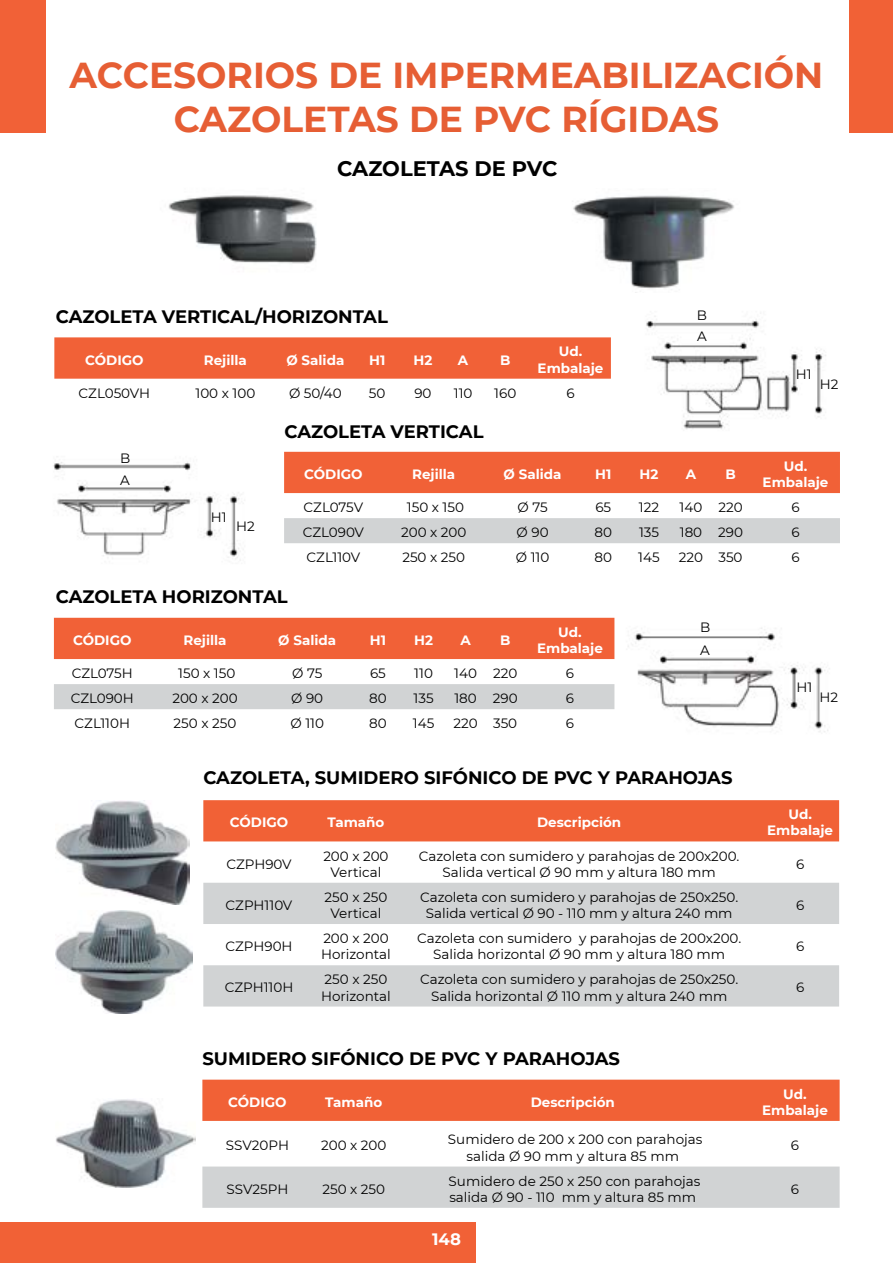
<style>
.page{position:relative;width:893px;height:1263px;background:#fff}
.page>*{position:absolute;margin:0;border:0;box-sizing:border-box;transform-origin:0 0}
.t1{font:700 36px/43.2px "Montserrat";color:#e65e34;text-align:center}
.t2{font:700 21px "Montserrat";color:#000}
.t3{font:700 18px "Montserrat";color:#000}
.t4{font:700 16.5px "Montserrat";color:#fff}
.t5{font:13.5px/16.2px "Montserrat";color:#000;text-align:center}
.t6{font:700 13.5px/16.2px "Montserrat";color:#fff;text-align:center}
</style>
<div class="page">
<div style="left:0;top:0;width:46px;height:133px;background:#f16137"></div>
<div style="left:0;top:1223px;width:475px;height:40px;background:#f16136"></div>
<img style="left:53px;top:462px;width:188px;height:99px">
<img style="left:646px;top:316px;width:180px;height:113px">
<img style="left:628px;top:628px;width:200px;height:104px">
<div style="left:54px;top:337px;width:557px;height:42px;background:#f16137"></div>
<div style="left:284px;top:452px;width:556px;height:41px;background:#f16137"></div>
<div style="left:284px;top:518px;width:556px;height:25px;background:#d1d3d4"></div>
<div style="left:54px;top:618px;width:560px;height:41px;background:#f16137"></div>
<div style="left:54px;top:684px;width:560px;height:25px;background:#d1d3d4"></div>
<div style="left:203px;top:800px;width:636px;height:41px;background:#f16136"></div>
<div style="left:203px;top:883px;width:636px;height:41px;background:#d1d3d4"></div>
<div style="left:203px;top:965px;width:636px;height:41px;background:#d1d3d4"></div>
<div style="left:202px;top:1080px;width:638px;height:41px;background:#f16136"></div>
<div style="left:202px;top:1166px;width:638px;height:42px;background:#d1d3d4"></div>
<img style="left:56px;top:1099px;width:140px;height:89px">
<img style="left:56px;top:801px;width:134px;height:104px">
<img style="left:55px;top:910px;width:137px;height:103px">
<img style="left:168px;top:195px;width:149px;height:69px">
<img style="left:573px;top:195px;width:161px;height:94px">
<div style="left:849px;top:0;width:44px;height:133px;background:#f16136"></div>
<h1 class="t1" style="left:70px;top:52px;width:755px">ACCESORIOS DE IMPERMEABILIZACIÓN<br>CAZOLETAS DE PVC RÍGIDAS</h1>
<h2 class="t2" style="left:337px;top:154px;width:222px">CAZOLETAS DE PVC</h2>
<h3 class="t3" style="left:56px;top:304px;width:334px">CAZOLETA VERTICAL/HORIZONTAL</h3>
<p class="t6" style="left:85px;top:351px;width:60px">CÓDIGO</p>
<p class="t6" style="left:204px;top:351px;width:45px">Rejilla</p>
<p class="t6" style="left:286px;top:351px;width:59px">Ø Salida</p>
<p class="t6" style="left:369px;top:351px;width:18px">H1</p>
<p class="t6" style="left:413px;top:351px;width:20px">H2</p>
<p class="t6" style="left:458px;top:351px;width:12px">A</p>
<p class="t6" style="left:500px;top:351px;width:12px">B</p>
<p class="t6" style="left:538px;top:343px;width:67px">Ud.<br>Embalaje</p>
<p class="t5" style="left:79px;top:384px;width:73px">CZL050VH</p>
<p class="t5" style="left:195px;top:384px;width:61px">100 x 100</p>
<p class="t5" style="left:289px;top:384px;width:54px">Ø 50/40</p>
<p class="t5" style="left:369px;top:384px;width:18px">50</p>
<p class="t5" style="left:414px;top:384px;width:19px">90</p>
<p class="t5" style="left:454px;top:384px;width:20px">110</p>
<p class="t5" style="left:494px;top:384px;width:24px">160</p>
<p class="t5" style="left:566px;top:384px;width:10px">6</p>
<h3 class="t3" style="left:284px;top:419px;width:201px">CAZOLETA VERTICAL</h3>
<p class="t5" style="left:697px;top:304px;width:12px;line-height:21.3px;text-align:left">B<br>A</p>
<p class="t5" style="left:796px;top:366px;width:17px">H1</p>
<p class="t5" style="left:820px;top:376px;width:20px">H2</p>
<p class="t5" style="left:120px;top:449px;width:12px">B</p>
<p class="t5" style="left:120px;top:472px;width:11px">A</p>
<p class="t5" style="left:211px;top:508px;width:17px">H1</p>
<p class="t5" style="left:236px;top:517px;width:20px">H2</p>
<h3 class="t3" style="left:56px;top:583px;width:233px">CAZOLETA HORIZONTAL</h3>
<p class="t6" style="left:304px;top:465px;width:60px">CÓDIGO</p>
<p class="t6" style="left:412px;top:465px;width:45px">Rejilla</p>
<p class="t6" style="left:504px;top:465px;width:59px">Ø Salida</p>
<p class="t6" style="left:595px;top:465px;width:18px">H1</p>
<p class="t6" style="left:640px;top:465px;width:20px">H2</p>
<p class="t6" style="left:686px;top:465px;width:12px">A</p>
<p class="t6" style="left:725px;top:465px;width:12px">B</p>
<p class="t6" style="left:763px;top:457px;width:67px">Ud.<br>Embalaje</p>
<p class="t5" style="left:304px;top:499px;width:61px">CZL075V</p>
<p class="t5" style="left:407px;top:499px;width:59px">150 x 150</p>
<p class="t5" style="left:517px;top:499px;width:32px">Ø 75</p>
<p class="t5" style="left:595px;top:499px;width:17px">65</p>
<p class="t5" style="left:639px;top:499px;width:22px">122</p>
<p class="t5" style="left:680px;top:499px;width:65px">140 220</p>
<p class="t5" style="left:791px;top:499px;width:10px">6</p>
<p class="t5" style="left:303px;top:524px;width:63px">CZL090V</p>
<p class="t5" style="left:401px;top:524px;width:67px">200 x 200</p>
<p class="t5" style="left:517px;top:524px;width:34px">Ø 90</p>
<p class="t5" style="left:594px;top:524px;width:19px">80</p>
<p class="t5" style="left:639px;top:524px;width:21px">135</p>
<p class="t5" style="left:680px;top:524px;width:65px">180 290</p>
<p class="t5" style="left:791px;top:524px;width:10px">6</p>
<p class="t5" style="left:307px;top:549px;width:55px">CZL110V</p>
<p class="t5" style="left:402px;top:549px;width:64px">250 x 250</p>
<p class="t5" style="left:516px;top:549px;width:35px">Ø 110</p>
<p class="t5" style="left:594px;top:549px;width:19px">80</p>
<p class="t5" style="left:638px;top:549px;width:23px">145</p>
<p class="t5" style="left:679px;top:549px;width:65px">220 350</p>
<p class="t5" style="left:791px;top:549px;width:10px">6</p>
<p class="t6" style="left:73px;top:631px;width:60px">CÓDIGO</p>
<p class="t6" style="left:183px;top:631px;width:45px">Rejilla</p>
<p class="t6" style="left:278px;top:631px;width:59px">Ø Salida</p>
<p class="t6" style="left:370px;top:631px;width:18px">H1</p>
<p class="t6" style="left:414px;top:631px;width:20px">H2</p>
<p class="t6" style="left:460px;top:631px;width:12px">A</p>
<p class="t6" style="left:500px;top:631px;width:12px">B</p>
<p class="t6" style="left:537px;top:623px;width:67px">Ud.<br>Embalaje</p>
<p class="t5" style="left:72px;top:665px;width:63px">CZL075H</p>
<p class="t5" style="left:178px;top:665px;width:59px">150 x 150</p>
<p class="t5" style="left:292px;top:665px;width:32px">Ø 75</p>
<p class="t5" style="left:370px;top:665px;width:17px">65</p>
<p class="t5" style="left:414px;top:665px;width:20px">110</p>
<p class="t5" style="left:454px;top:665px;width:65px">140 220</p>
<p class="t5" style="left:566px;top:665px;width:10px">6</p>
<p class="t5" style="left:71px;top:690px;width:65px">CZL090H</p>
<p class="t5" style="left:172px;top:690px;width:67px">200 x 200</p>
<p class="t5" style="left:291px;top:690px;width:34px">Ø 90</p>
<p class="t5" style="left:369px;top:690px;width:19px">80</p>
<p class="t5" style="left:414px;top:690px;width:21px">135</p>
<p class="t5" style="left:454px;top:690px;width:65px">180 290</p>
<p class="t5" style="left:566px;top:690px;width:10px">6</p>
<p class="t5" style="left:74px;top:715px;width:57px">CZL110H</p>
<p class="t5" style="left:174px;top:715px;width:64px">250 x 250</p>
<p class="t5" style="left:290px;top:715px;width:35px">Ø 110</p>
<p class="t5" style="left:369px;top:715px;width:19px">80</p>
<p class="t5" style="left:413px;top:715px;width:23px">145</p>
<p class="t5" style="left:453px;top:715px;width:65px">220 350</p>
<p class="t5" style="left:566px;top:715px;width:10px">6</p>
<p class="t5" style="left:700px;top:619px;width:12px">B</p>
<p class="t5" style="left:700px;top:642px;width:11px">A</p>
<h3 class="t3" style="left:203px;top:765px;width:531px">CAZOLETA, SUMIDERO SIFÓNICO DE PVC Y PARAHOJAS</h3>
<p class="t5" style="left:796px;top:679px;width:17px">H1</p>
<p class="t5" style="left:820px;top:689px;width:20px">H2</p>
<p class="t6" style="left:230px;top:814px;width:60px">CÓDIGO</p>
<p class="t6" style="left:327px;top:814px;width:59px">Tamaño</p>
<p class="t6" style="left:537px;top:814px;width:86px">Descripción</p>
<p class="t6" style="left:767px;top:806px;width:67px">Ud.<br>Embalaje</p>
<p class="t5" style="left:226px;top:855px;width:67px">CZPH90V</p>
<p class="t5" style="left:323px;top:847px;width:67px">200 x 200<br>Vertical</p>
<p class="t5" style="left:419px;top:847px;width:322px">Cazoleta con sumidero y parahojas de 200x200.<br>Salida vertical Ø 90 mm y altura 180 mm</p>
<p class="t5" style="left:796px;top:855px;width:10px">6</p>
<p class="t5" style="left:226px;top:896px;width:68px">CZPH110V</p>
<p class="t5" style="left:325px;top:888px;width:64px">250 x 250<br>Vertical</p>
<p class="t5" style="left:420px;top:888px;width:320px">Cazoleta con sumidero y parahojas de 250x250.<br>Salida vertical Ø 90 - 110 mm y altura 240 mm</p>
<p class="t5" style="left:796px;top:896px;width:10px">6</p>
<p class="t5" style="left:225px;top:938px;width:69px">CZPH90H</p>
<p class="t5" style="left:321px;top:930px;width:71px;text-align:left">200 x 200<br>Horizontal</p>
<p class="t5" style="left:417px;top:930px;width:326px">Cazoleta con sumidero y parahojas de 200x200.<br>Salida horizontal Ø 90 mm y altura 180 mm</p>
<p class="t5" style="left:796px;top:938px;width:10px">6</p>
<p class="t5" style="left:225px;top:979px;width:70px">CZPH110H</p>
<p class="t5" style="left:321px;top:971px;width:71px;text-align:left">250 x 250<br>Horizontal</p>
<p class="t5" style="left:420px;top:971px;width:320px">Cazoleta con sumidero y parahojas de 250x250.<br>Salida horizontal Ø 110 mm y altura 240 mm</p>
<p class="t5" style="left:796px;top:979px;width:10px">6</p>
<h3 class="t3" style="left:202px;top:1046px;width:419px">SUMIDERO SIFÓNICO DE PVC Y PARAHOJAS</h3>
<p class="t6" style="left:228px;top:1093px;width:60px">CÓDIGO</p>
<p class="t6" style="left:325px;top:1093px;width:59px">Tamaño</p>
<p class="t6" style="left:531px;top:1093px;width:86px">Descripción</p>
<p class="t6" style="left:762px;top:1085px;width:67px">Ud.<br>Embalaje</p>
<p class="t5" style="left:226px;top:1137px;width:65px">SSV20PH</p>
<p class="t5" style="left:321px;top:1137px;width:67px">200 x 200</p>
<p class="t5" style="left:448px;top:1131px;width:256px">Sumidero de 200 x 200 con parahojas salida Ø 90 mm y altura 85 mm</p>
<p class="t5" style="left:791px;top:1137px;width:10px">6</p>
<p class="t5" style="left:227px;top:1180px;width:63px">SSV25PH</p>
<p class="t5" style="left:322px;top:1180px;width:64px">250 x 250</p>
<p class="t5" style="left:449px;top:1172px;width:253px;text-align:left">Sumidero de 250 x 250 con parahojas salida Ø 90 - 110 mm y altura 85 mm</p>
<p class="t5" style="left:791px;top:1180px;width:10px">6</p>
<p class="t4" style="left:432px;top:1227px;width:30px">148</p>
</div>
